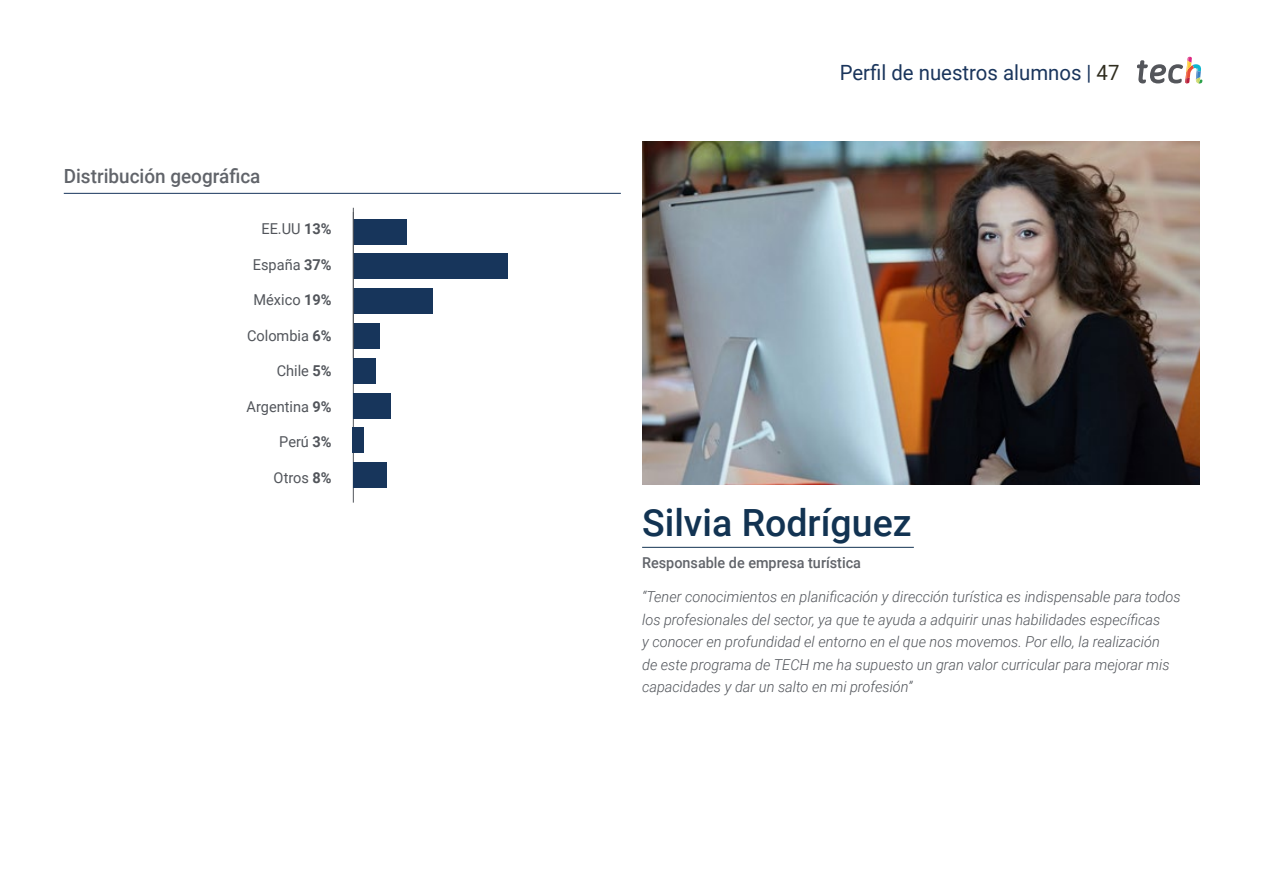
<style>
.page{position:relative;width:1263px;height:893px;background:#fff}
.page>*{position:absolute;margin:0;border:0;box-sizing:border-box;transform-origin:0 0}
.t1{font:500 37.5px "Roboto";color:#123352}
.t2{font:21px "Roboto";color:#1a355c}
.t3{font:500 19.5px "Roboto";color:#61646a}
.t4{font:italic 300 15px/22.5px "Roboto";color:#52555b}
.t5{font:15px "Roboto";color:#52555b}
.t6{font:500 15px "Roboto";color:#61646a;scale:.96 1}
.s1{font-weight:700}
.s2{color:#312e20}
</style>
<div class="page">
<hr style="left:642px;top:547px;width:272px;height:1px;background:#123352">
<img style="left:642px;top:141px;width:557px;height:343px">
<svg style="left:1137px;top:57px;width:65px;height:27px"></svg>
<hr style="left:64px;top:193px;width:557px;height:1px;background:#17355b">
<hr style="left:353px;top:212px;width:1px;height:291px;background:#52555b">
<div style="left:353px;top:219px;width:53px;height:25px;background:#17355b"></div>
<div style="left:353px;top:358px;width:22px;height:26px;background:#17355b"></div>
<div style="left:353px;top:254px;width:155px;height:25px;background:#17355b"></div>
<div style="left:353px;top:393px;width:37px;height:25px;background:#17355b"></div>
<div style="left:353px;top:288px;width:80px;height:26px;background:#17355b"></div>
<div style="left:353px;top:428px;width:11px;height:25px;background:#17355b"></div>
<div style="left:353px;top:323px;width:26px;height:26px;background:#17355b"></div>
<div style="left:353px;top:462px;width:33px;height:26px;background:#17355b"></div>
<hr style="left:353px;top:208px;width:1px;height:150px;background:#52555b">
<h3 class="t3" style="left:64px;top:162px;width:198px">Distribución geográfica</h3>
<p class="t5" style="left:261px;top:218px;width:72px">EE.UU <span class="s1">13%</span></p>
<p class="t5" style="left:253px;top:254px;width:80px">España <span class="s1">37%</span></p>
<p class="t5" style="left:254px;top:289px;width:80px">México <span class="s1">19%</span></p>
<p class="t5" style="left:247px;top:325px;width:86px">Colombia <span class="s1">6%</span></p>
<p class="t5" style="left:277px;top:360px;width:56px">Chile <span class="s1">5%</span></p>
<p class="t5" style="left:247px;top:396px;width:87px">Argentina <span class="s1">9%</span></p>
<p class="t5" style="left:279px;top:431px;width:54px">Perú <span class="s1">3%</span></p>
<p class="t5" style="left:274px;top:467px;width:60px">Otros <span class="s1">8%</span></p>
<h2 class="t2" style="left:840px;top:57px;width:281px">Perfil de nuestros alumnos | <span class="s2">47</span></h2>
<h1 class="t1" style="left:642px;top:496px;width:271px">Silvia Rodríguez</h1>
<p class="t6" style="left:642px;top:552px;width:230px">Responsable de empresa turística</p>
<p class="t4" style="left:642px;top:585px;width:540px">“Tener conocimientos en planificación y dirección turística es indispensable para todos los profesionales del sector, ya que te ayuda a adquirir unas habilidades específicas<br>y conocer en profundidad el entorno en el que nos movemos. Por ello, la realización<br>de este programa de TECH me ha supuesto un gran valor curricular para mejorar mis capacidades y dar un salto en mi profesión”</p>
</div>
